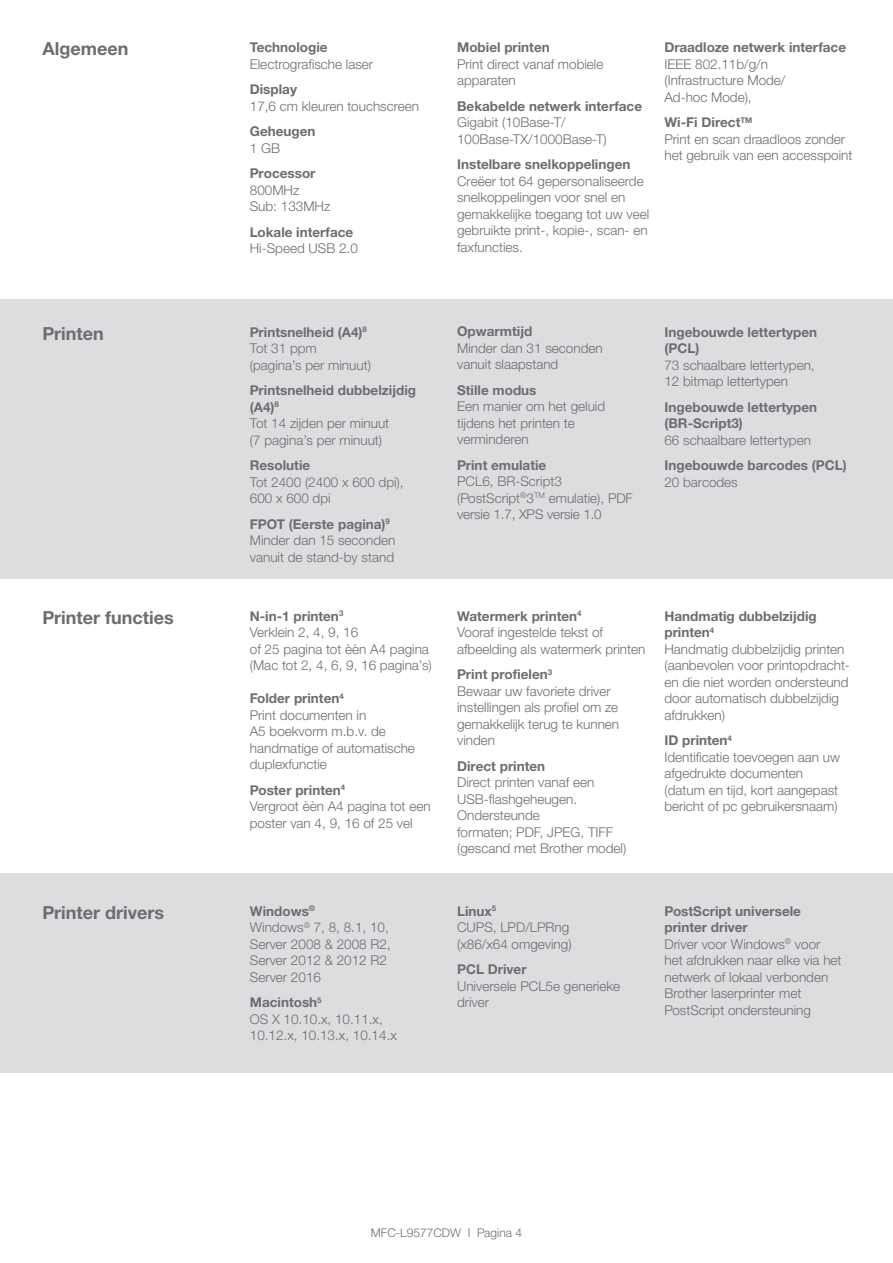
<style>
.page{position:relative;width:893px;height:1263px;background:#fff}
.page>*{position:absolute;margin:0;border:0;box-sizing:border-box;transform-origin:0 0}
.t1{font:700 18px "Helvetica Neue LTW1 G";color:#6c6d70}
.t2{font:300 13.5px/16.5px "Helvetica Neue LTW1 G";color:#6c6d70}
.t3{font:700 13.5px/16.5px "Helvetica Neue LTW1 G";color:#6c6d70}
.t4{font:300 12px "Helvetica Neue LTW1 G";color:#6c6d70}
.s1{font-weight:700}
</style>
<div class="page">
<div style="left:0;top:299px;width:893px;height:279px;background:#dcdddf"></div>
<div style="left:0;top:873px;width:893px;height:200px;background:#dcdddf"></div>
<h1 class="t1" style="left:43px;top:38px;width:87px">Algemeen</h1>
<p class="t3" style="left:250px;top:39px;width:79px">Technologie</p>
<p class="t2" style="left:250px;top:56px;width:125px">Electrografische laser</p>
<p class="t3" style="left:250px;top:81px;width:49px">Display</p>
<p class="t2" style="left:250px;top:98px;width:171px">17,6 cm kleuren touchscreen</p>
<p class="t3" style="left:250px;top:123px;width:67px">Geheugen</p>
<p class="t2" style="left:250px;top:140px;width:32px">1 GB</p>
<p class="t3" style="left:250px;top:165px;width:67px">Processor</p>
<p class="t2" style="left:250px;top:182px;width:82px">800MHz<br>Sub: 133MHz</p>
<p class="t3" style="left:250px;top:224px;width:105px">Lokale interface</p>
<p class="t2" style="left:250px;top:240px;width:110px">Hi-Speed USB 2.0</p>
<p class="t3" style="left:457px;top:39px;width:94px">Mobiel printen</p>
<p class="t2" style="left:457px;top:56px;width:148px">Print direct vanaf mobiele apparaten</p>
<p class="t3" style="left:457px;top:97px;width:187px">Bekabelde netwerk interface</p>
<p class="t2" style="left:457px;top:114px;width:151px">Gigabit (10Base-T/<br>100Base-TX/1000Base-T)</p>
<p class="t3" style="left:457px;top:156px;width:175px">Instelbare snelkoppelingen</p>
<p class="t2" style="left:457px;top:173px;width:194px">Creëer tot 64 gepersonaliseerde snelkoppelingen voor snel en gemakkelijke toegang tot uw veel gebruikte print-, kopie-, scan- en faxfuncties.</p>
<p class="t3" style="left:664px;top:39px;width:183px">Draadloze netwerk interface</p>
<p class="t2" style="left:664px;top:56px;width:123px">IEEE 802.11b/g/n (Infrastructure Mode/<br>Ad-hoc Mode),</p>
<p class="t2" style="left:664px;top:114px;width:190px"><span class="s1">Wi-Fi Direct</span><sup>TM<br></sup>Print en scan draadloos zonder het gebruik van een accesspoint</p>
<h1 class="t1" style="left:43px;top:323px;width:63px">Printen</h1>
<p class="t2" style="left:250px;top:324px;width:123px"><span class="s1">Printsnelheid (A4)</span><sup>8<br></sup>Tot 31 ppm (pagina’s per minuut)</p>
<p class="t2" style="left:250px;top:382px;width:168px"><span class="s1">Printsnelheid dubbelzijdig (A4)</span><sup>8<br></sup>Tot 14 zijden per minuut<br>(7 pagina’s per minuut)</p>
<p class="t3" style="left:250px;top:457px;width:62px">Resolutie</p>
<p class="t2" style="left:250px;top:474px;width:155px">Tot 2400 (2400 x 600 dpi),<br>600 x 600 dpi</p>
<p class="t2" style="left:250px;top:516px;width:147px"><span class="s1">FPOT (Eerste pagina)</span><sup>9<br></sup>Minder dan 15 seconden vanuit de stand-by stand</p>
<h1 class="t1" style="left:43px;top:606px;width:133px">Printer functies</h1>
<p class="t2" style="left:250px;top:607px;width:184px"><span class="s1">N-in-1 printen</span><sup>3<br></sup>Verklein 2, 4, 9, 16<br>of 25 pagina tot èèn A4 pagina (Mac tot 2, 4, 6, 9, 16 pagina’s)</p>
<p class="t2" style="left:250px;top:690px;width:167px"><span class="s1">Folder printen</span><sup>4<br></sup>Print documenten in<br>A5 boekvorm m.b.v. de handmatige of automatische duplexfunctie</p>
<p class="t2" style="left:250px;top:781px;width:182px"><span class="s1">Poster printen</span><sup>4<br></sup>Vergroot èèn A4 pagina tot een poster van 4, 9, 16 of 25 vel</p>
<h1 class="t1" style="left:43px;top:901px;width:123px">Printer drivers</h1>
<p class="t2" style="left:250px;top:903px;width:142px"><span class="s1">Windows</span><sup>®<br></sup>Windows<sup>®</sup> 7, 8, 8.1, 10,<br>Server 2008 &amp; 2008 R2,<br>Server 2012 &amp; 2012 R2<br>Server 2016</p>
<p class="t2" style="left:250px;top:994px;width:149px"><span class="s1">Macintosh</span><sup>5<br></sup>OS X 10.10.x, 10.11.x,<br>10.12.x, 10.13.x, 10.14.x</p>
<p class="t3" style="left:457px;top:323px;width:77px">Opwarmtijd</p>
<p class="t2" style="left:457px;top:339px;width:147px">Minder dan 31 seconden vanuit slaapstand</p>
<p class="t3" style="left:457px;top:381px;width:81px">Stille modus</p>
<p class="t2" style="left:457px;top:398px;width:150px">Een manier om het geluid tijdens het printen te verminderen</p>
<p class="t3" style="left:457px;top:456px;width:91px">Print emulatie</p>
<p class="t2" style="left:457px;top:473px;width:177px">PCL6, BR-Script3 (PostScript<sup>®</sup>3<sup>TM</sup> emulatie), PDF versie 1.7, XPS versie 1.0</p>
<p class="t3" style="left:664px;top:323px;width:154px">Ingebouwde lettertypen (PCL)</p>
<p class="t2" style="left:664px;top:357px;width:152px">73 schaalbare lettertypen,<br>12 bitmap lettertypen</p>
<p class="t3" style="left:664px;top:398px;width:154px">Ingebouwde lettertypen (BR-Script3)</p>
<p class="t2" style="left:664px;top:431px;width:148px">66 schaalbare lettertypen</p>
<p class="t3" style="left:664px;top:457px;width:184px">Ingebouwde barcodes (PCL)</p>
<p class="t2" style="left:664px;top:473px;width:75px">20 barcodes</p>
<p class="t2" style="left:457px;top:607px;width:190px"><span class="s1">Watermerk printen</span><sup>4<br></sup>Vooraf ingestelde tekst of afbeelding als watermerk printen</p>
<p class="t2" style="left:457px;top:666px;width:164px"><span class="s1">Print profielen</span><sup>3<br></sup>Bewaar uw favoriete driver instellingen als profiel om ze gemakkelijk terug te kunnen vinden</p>
<p class="t3" style="left:457px;top:757px;width:90px">Direct printen</p>
<p class="t2" style="left:457px;top:774px;width:171px">Direct printen vanaf een<br>USB-flashgeheugen.<br>Ondersteunde<br>formaten; PDF, JPEG, TIFF (gescand met Brother model)</p>
<p class="t2" style="left:457px;top:903px;width:116px"><span class="s1">Linux</span><sup>5<br></sup>CUPS, LPD/LPRng (x86/x64 omgeving)</p>
<p class="t3" style="left:457px;top:961px;width:71px">PCL Driver</p>
<p class="t2" style="left:457px;top:978px;width:164px">Universele PCL5e generieke driver</p>
<p class="t2" style="left:664px;top:607px;width:187px"><span class="s1">Handmatig dubbelzijdig printen</span><sup>4<br></sup>Handmatig dubbelzijdig printen (aanbevolen voor printopdracht&shy;en die niet worden ondersteund door automatisch dubbelzijdig afdrukken)</p>
<p class="t2" style="left:664px;top:732px;width:177px"><span class="s1">ID printen</span><sup>4<br></sup>Identificatie toevoegen aan uw afgedrukte documenten (datum en tijd, kort aangepast bericht of pc gebruikersnaam)</p>
<p class="t2" style="left:664px;top:903px;width:179px"><span class="s1">PostScript universele printer driver<br></span>Driver voor Windows<sup>®</sup> voor het afdrukken naar elke via het netwerk of lokaal verbonden<br>Brother laserprinter met<br>PostScript ondersteuning</p>
<p class="t4" style="left:371px;top:1226px;width:153px">MFC-L9577CDW I Pagina 4</p>
</div>
